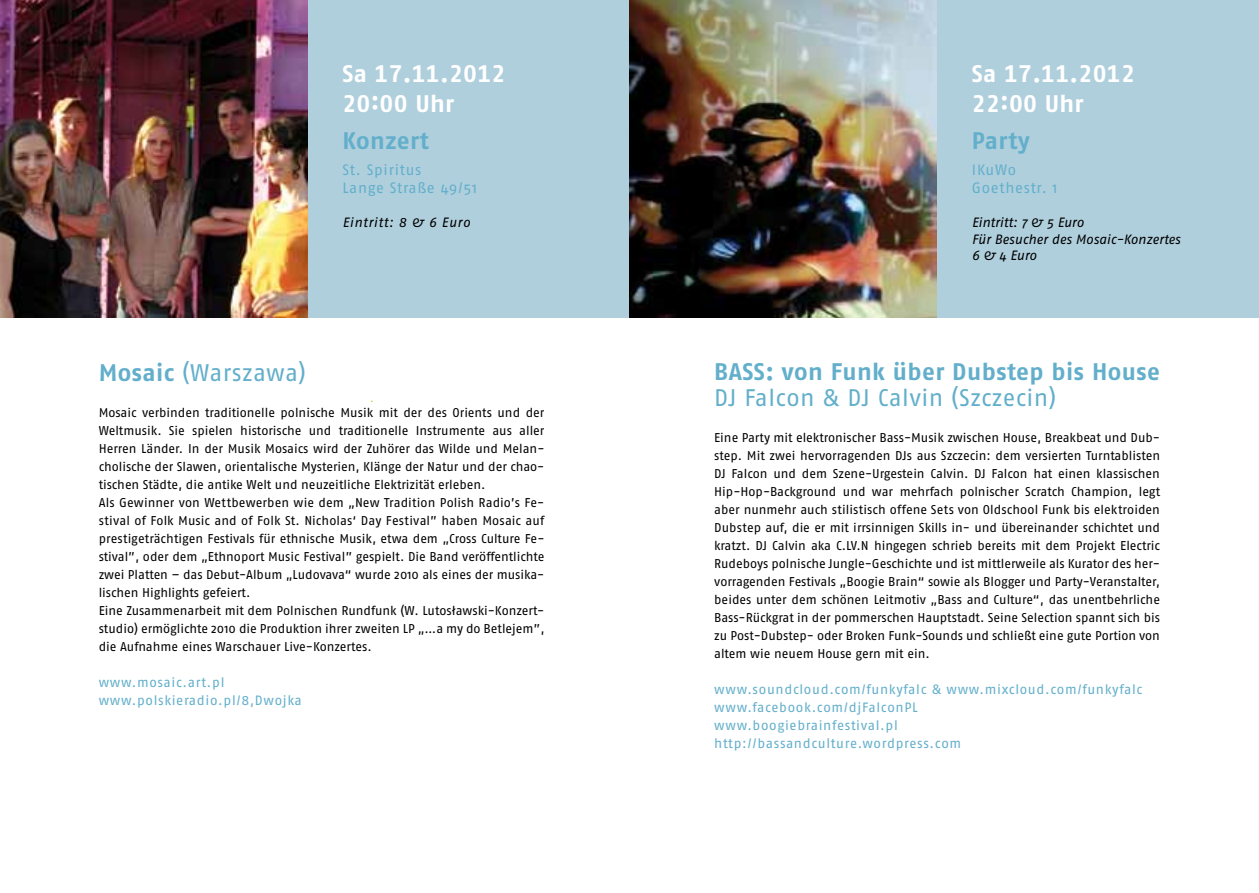
<style>
.page{position:relative;width:1259px;height:893px;background:#fff}
.page>*{position:absolute;margin:0;border:0;box-sizing:border-box;transform-origin:0 0}
.t1{font:24px "Fago No Bold Tf";letter-spacing:.02em;color:#63afcb}
.t2{font:24px "Fago No Regular Tf";letter-spacing:.015em;color:#63afcb}
.t3{font:24px/30px "Fago No Bold Tf";letter-spacing:.01em;color:#fff}
.t4{font:15px/18px "Fago No";letter-spacing:.045em;color:#63afcb}
.t5{font:13.5px/18px "Fago No";letter-spacing:.05em;color:#63afcb}
.t6{font:italic 13.5px/16.5px "Fago No";letter-spacing:-.005em;color:#000}
.t7{font:italic 13.5px "Fago No";letter-spacing:.045em;color:#000}
.t8{font:12.75px/18px "Fago No";color:#000}
.s1{font-family:"Fago No Bold Tf"}
</style>
<div class="page">
<div style="left:0;top:0;width:1259px;height:317px;background:#b0cfdd"></div>
<img style="left:0;top:0;width:307px;height:317px">
<img style="left:629px;top:0;width:307px;height:317px">
<h1 class="t3" style="left:342px;top:58px;width:165px">Sa 17.11.2012<br>20:00 Uhr</h1>
<h1 class="t1" style="left:342px;top:127px;width:88px">Konzert</h1>
<p class="t4" style="left:342px;top:160px;width:136px">St. Spiritus<br>Lange Straße 49/51</p>
<p class="t7" style="left:342px;top:215px;width:129px">Eintritt: 8 &amp; 6 Euro</p>
<h1 class="t2" style="left:99px;top:359px;width:209px"><span class="s1">Mosaic</span> (Warszawa)</h1>
<p class="t8" style="left:99px;top:404px;width:447px">Mosaic verbinden traditionelle polnische Musik mit der des Orients und der Weltmusik. Sie spielen historische und traditionelle Instrumente aus aller Herren Länder. In der Musik Mosaics wird der Zuhörer das Wilde und Melan&shy;cholische der Slawen, orientalische Mysterien, Klänge der Natur und der chao&shy;tischen Städte, die antike Welt und neuzeitliche Elektrizität erleben.<br>Als Gewinner von Wettbewerben wie dem „New Tradition Polish Radio’s Fe&shy;stival of Folk Music and of Folk St. Nicholas‘ Day Festival” haben Mosaic auf prestigeträchtigen Festivals für ethnische Musik, etwa dem „Cross Culture Fe&shy;stival”, oder dem „Ethnoport Music Festival” gespielt. Die Band veröffentlichte zwei Platten – das Debut-Album „Ludovava“ wurde 2010 als eines der musika&shy;lischen Highlights gefeiert.<br>Eine Zusammenarbeit mit dem Polnischen Rundfunk (W. Lutosławski-Konzert&shy;studio) ermöglichte 2010 die Produktion ihrer zweiten LP „…a my do Betlejem”, die Aufnahme eines Warschauer Live-Konzertes.</p>
<p class="t5" style="left:99px;top:673px;width:205px">www.mosaic.art.pl www.polskieradio.pl/8,Dwojka</p>
<h1 class="t3" style="left:972px;top:58px;width:165px">Sa 17.11.2012<br>22:00 Uhr</h1>
<h1 class="t1" style="left:972px;top:127px;width:59px">Party</h1>
<p class="t4" style="left:972px;top:160px;width:87px">IKuWo<br>Goethestr. 1</p>
<p class="t6" style="left:972px;top:214px;width:210px">Eintritt: 7 &amp; 5 Euro<br>Für Besucher des Mosaic-Konzertes<br>6 &amp; 4 Euro</p>
<h1 class="t1" style="left:714px;top:358px;width:447px">BASS: von Funk über Dubstep bis House</h1>
<h1 class="t2" style="left:714px;top:384px;width:344px">DJ Falcon &amp; DJ Calvin (Szczecin)</h1>
<p class="t8" style="left:714px;top:428px;width:447px;text-align:justify">Eine Party mit elektronischer Bass-Musik zwischen House, Breakbeat und Dub&shy;step. Mit zwei hervorragenden DJs aus Szczecin: dem versierten Turntablisten DJ Falcon und dem Szene-Urgestein Calvin. DJ Falcon hat einen klassischen Hip-Hop-Background und war mehrfach polnischer Scratch Champion, legt aber nunmehr auch stilistisch offene Sets von Oldschool Funk bis elektroiden Dubstep auf, die er mit irrsinnigen Skills in- und übereinander schichtet und kratzt. DJ Calvin aka C.LV.N hingegen schrieb bereits mit dem Projekt Electric Rudeboys polnische Jungle-Geschichte und ist mittlerweile als Kurator des her&shy;vorragenden Festivals „Boogie Brain“ sowie als Blogger und Party-Veranstalter, beides unter dem schönen Leitmotiv „Bass and Culture“, das unentbehrliche Bass-Rückgrat in der pommerschen Hauptstadt. Seine Selection spannt sich bis zu Post-Dubstep- oder Broken Funk-Sounds und schließt eine gute Portion von altem wie neuem House gern mit ein.</p>
<p class="t5" style="left:714px;top:680px;width:429px">www.soundcloud.com/funkyfalc &amp; www.mixcloud.com/funkyfalc www.facebook.com/djFalconPL<br>www.boogiebrainfestival.pl http://bassandculture.wordpress.com</p>
</div>
